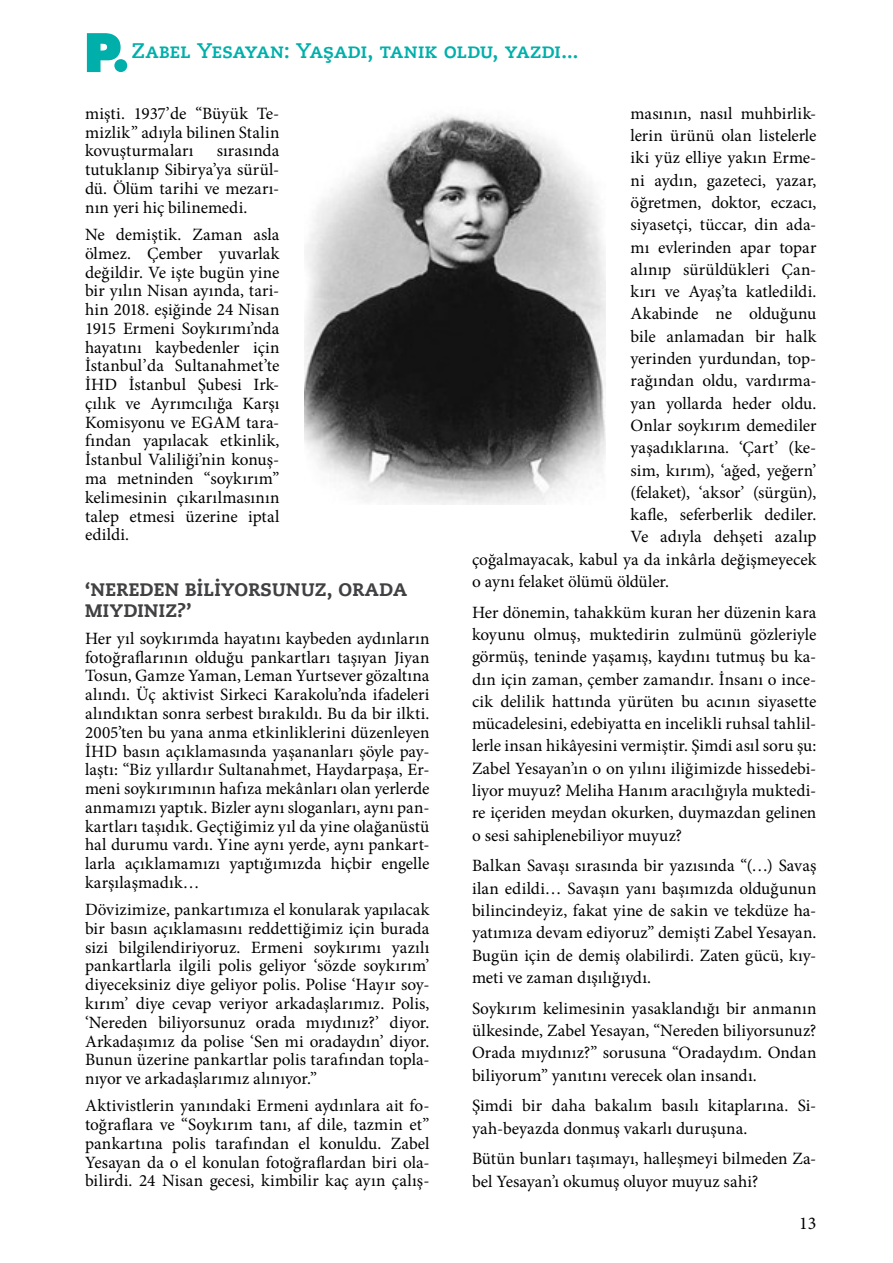
<style>
.page{position:relative;width:893px;height:1263px;background:#fff}
.page>*{position:absolute;margin:0;border:0;box-sizing:border-box;transform-origin:0 0}
.t1{font:300 21px "Caecilia LT Std";letter-spacing:-.005em;color:#00afaa}
.t2{font:700 18px/20.2px "Caecilia LT Std Roman";letter-spacing:.02em;color:#414042}
.t3{font:18px "Minion Pro";color:#000}
.t4{font:17.25px/18.8px "Minion Pro";letter-spacing:.005em;color:#000;text-align:justify}
</style>
<div class="page">
<svg style="left:87px;top:33px;width:34px;height:39px"></svg>
<div style="left:114px;top:59px;width:13px;height:13px;background:#00afaa;border-radius:50%"></div>
<img style="left:305px;top:115px;width:300px;height:390px">
<p class="t1" style="left:132px;top:38px;width:449px">Zabel Yesayan: Yaşadı, tanık oldu, yazdı...</p>
<p class="t4" style="left:85px;top:104px;width:196px">mişti. 1937’de “Büyük Te&shy;mizlik” adıyla bilinen Stalin kovuşturmaları</p>
<p class="t4" style="left:85px;top:142px;width:196px;text-indent:132px">sırasında tutuklanıp Sibirya’ya sürül&shy;dü. Ölüm tarihi ve mezarı&shy;nın yeri hiç bilinemedi.</p>
<p class="t4" style="left:85px;top:225px;width:196px">Ne demiştik. Zaman asla ölmez. Çember yuvarlak değildir. Ve işte bugün yine bir yılın Nisan ayında, tari&shy;hin 2018. eşiğinde 24 Nisan 1915 Ermeni Soykırımı’nda hayatını kaybedenler için İstanbul’da Sultanahmet’te İHD İstanbul Şubesi Irk&shy;çılık ve Ayrımcılığa Karşı Komisyonu ve EGAM tara&shy;fından yapılacak etkinlik, İstanbul Valiliği’nin konuş&shy;ma metninden “soykırım” kelimesinin çıkarılmasının talep etmesi üzerine iptal edildi.</p>
<p class="t2" style="left:85px;top:580px;width:324px">‘NEREDEN BİLİYORSUNUZ, ORADA<br>MIYDINIZ?’</p>
<p class="t4" style="left:85px;top:629px;width:346px">Her yıl soykırımda hayatını kaybeden aydınların fotoğraflarının olduğu pankartları taşıyan Jiyan Tosun, Gamze Yaman, Leman Yurtsever gözaltına alındı. Üç aktivist Sirkeci Karakolu’nda ifadeleri alındıktan sonra serbest bırakıldı. Bu da bir ilkti.<br>2005’ten bu yana anma etkinliklerini düzenleyen İHD basın açıklamasında yaşananları şöyle pay&shy;laştı: “Biz yıllardır Sultanahmet, Haydarpaşa, Er&shy;meni soykırımının hafıza mekânları olan yerlerde anmamızı yaptık. Bizler aynı sloganları, aynı pan&shy;kartları taşıdık. Geçtiğimiz yıl da yine olağanüstü hal durumu vardı. Yine aynı yerde, aynı pankart&shy;larla açıklamamızı yaptığımızda hiçbir engelle karşılaşmadık…</p>
<p class="t4" style="left:85px;top:900px;width:346px">Dövizimize, pankartımıza el konularak yapılacak bir basın açıklamasını reddettiğimiz için burada sizi bilgilendiriyoruz. Ermeni soykırımı yazılı pankartlarla ilgili polis geliyor ‘sözde soykırım’ diyeceksiniz diye geliyor polis. Polise ‘Hayır soy&shy;kırım’ diye cevap veriyor arkadaşlarımız. Polis, ‘Nereden biliyorsunuz orada mıydınız?’ diyor.<br>Arkadaşımız da polise ‘Sen mi oradaydın’ diyor.<br>Bunun üzerine pankartlar polis tarafından topla&shy;nıyor ve arkadaşlarımız alınıyor.”</p>
<p class="t4" style="left:85px;top:1096px;width:346px">Aktivistlerin yanındaki Ermeni aydınlara ait fo&shy;toğraflara ve “Soykırım tanı, af dile, tazmin et” pankartına polis tarafından el konuldu. Zabel Yesayan da o el konulan fotoğraflardan biri ola&shy;bilirdi. 24 Nisan gecesi, kimbilir kaç ayın çalış-</p>
<p class="t4" style="left:630px;top:104px;width:187px">masının, nasıl muhbirlik-</p>
<p class="t4" style="left:630px;top:126px;width:187px">lerin ürünü olan listelerle</p>
<p class="t4" style="left:630px;top:149px;width:187px">iki yüz elliye yakın Erme-</p>
<p class="t4" style="left:630px;top:171px;width:187px">ni aydın, gazeteci, yazar,</p>
<p class="t4" style="left:630px;top:193px;width:187px">öğretmen, doktor, eczacı,</p>
<p class="t4" style="left:630px;top:215px;width:187px">siyasetçi, tüccar, din ada-</p>
<p class="t4" style="left:630px;top:238px;width:187px">mı evlerinden apar topar</p>
<p class="t4" style="left:630px;top:260px;width:187px">alınıp sürüldükleri Çan-</p>
<p class="t4" style="left:630px;top:282px;width:187px">kırı ve Ayaş’ta katledildi.</p>
<p class="t4" style="left:630px;top:305px;width:187px">Akabinde ne olduğunu</p>
<p class="t4" style="left:630px;top:327px;width:187px">bile anlamadan bir halk</p>
<p class="t4" style="left:630px;top:349px;width:187px">yerinden yurdundan, top-</p>
<p class="t4" style="left:630px;top:371px;width:187px">rağından oldu, vardırma-</p>
<p class="t4" style="left:630px;top:394px;width:187px">yan yollarda heder oldu.</p>
<p class="t4" style="left:630px;top:416px;width:187px">Onlar soykırım demediler</p>
<p class="t4" style="left:630px;top:438px;width:187px">yaşadıklarına. ‘Çart’ (ke-</p>
<p class="t4" style="left:630px;top:461px;width:187px">sim, kırım), ‘ağed, yeğern’</p>
<p class="t4" style="left:630px;top:483px;width:187px">(felaket), ‘aksor’ (sürgün),</p>
<p class="t4" style="left:630px;top:505px;width:187px">kafle, seferberlik dediler.</p>
<p class="t4" style="left:630px;top:528px;width:187px">Ve adıyla dehşeti azalıp</p>
<p class="t4" style="left:472px;top:550px;width:346px">çoğalmayacak, kabul ya da inkârla değişmeyecek</p>
<p class="t4" style="left:472px;top:572px;width:199px">o aynı felaket ölümü öldüler.</p>
<p class="t4" style="left:472px;top:601px;width:346px;line-height:22.4px">Her dönemin, tahakküm kuran her düzenin kara koyunu olmuş, muktedirin zulmünü gözleriyle görmüş, teninde yaşamış, kaydını tutmuş bu ka&shy;dın için zaman, çember zamandır. İnsanı o ince&shy;cik delilik hattında yürüten bu acının siyasette mücadelesini, edebiyatta en incelikli ruhsal tahlil&shy;lerle insan hikâyesini vermiştir. Şimdi asıl soru şu:<br>Zabel Yesayan’ın o on yılını iliğimizde hissedebi&shy;liyor muyuz? Meliha Hanım aracılığıyla muktedi&shy;re içeriden meydan okurken, duymazdan gelinen o sesi sahiplenebiliyor muyuz?</p>
<p class="t4" style="left:472px;top:855px;width:346px;line-height:22.4px">Balkan Savaşı sırasında bir yazısında “(…) Savaş ilan edildi… Savaşın yanı başımızda olduğunun bilincindeyiz, fakat yine de sakin ve tekdüze ha&shy;yatımıza devam ediyoruz” demişti Zabel Yesayan.<br>Bugün için de demiş olabilirdi. Zaten gücü, kıy&shy;meti ve zaman dışılığıydı.</p>
<p class="t4" style="left:472px;top:997px;width:346px;line-height:22.4px">Soykırım kelimesinin yasaklandığı bir anmanın ülkesinde, Zabel Yesayan, “Nereden biliyorsunuz?<br>Orada mıydınız?” sorusuna “Oradaydım. Ondan biliyorum” yanıtını verecek olan insandı.</p>
<p class="t4" style="left:472px;top:1095px;width:346px;line-height:22.4px">Şimdi bir daha bakalım basılı kitaplarına. Si&shy;yah-beyazda donmuş vakarlı duruşuna.</p>
<p class="t4" style="left:472px;top:1148px;width:346px;line-height:22.4px">Bütün bunları taşımayı, halleşmeyi bilmeden Za&shy;bel Yesayan’ı okumuş oluyor muyuz sahi?</p>
<p class="t3" style="left:799px;top:1211px;width:19px">13</p>
</div>
